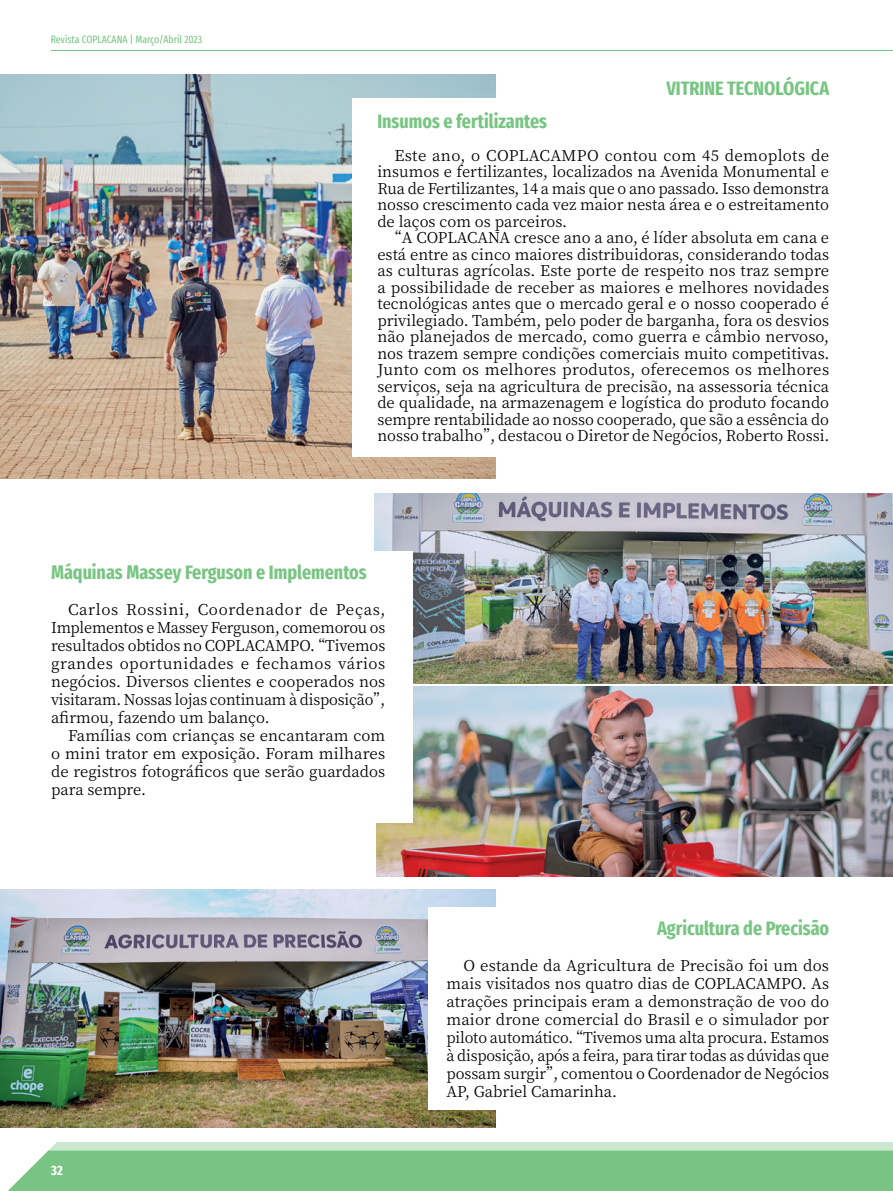
<style>
.page{position:relative;width:893px;height:1191px;background:#fff}
.page>*{position:absolute;margin:0;border:0;box-sizing:border-box;transform-origin:0 0}
.t1{font:700 extra-condensed 19.5px "Fira Sans";color:#78c583}
.t2{font:15px/16.5px "Noto Serif SC";color:#000;text-align:justify}
.t3{font:700 extra-condensed 13.5px "Fira Sans";color:#fff}
.t4{font:extra-condensed 10.5px "Fira Sans";color:#78c583}
</style>
<div class="page">
<hr style="left:51px;top:50px;width:842px;height:1px;background:#78c583">
<div style="left:49px;top:1142px;width:844px;height:8px;background:#c9e8cd"></div>
<div style="left:8px;top:1150px;width:885px;height:41px;background:#78c583"></div>
<img style="left:377px;top:686px;width:516px;height:190px">
<img style="left:0;top:75px;width:495px;height:403px">
<div style="left:352px;top:98px;width:152px;height:358px;background:#fff"></div>
<img style="left:374px;top:493px;width:519px;height:190px">
<div style="left:319px;top:551px;width:93px;height:271px;background:#fff"></div>
<img style="left:0;top:889px;width:495px;height:238px">
<div style="left:428px;top:907px;width:107px;height:202px;background:#fff"></div>
<p class="t4" style="left:51px;top:31px;width:153px">Revista COPLACANA | Março/Abril 2023</p>
<h1 class="t1" style="left:666px;top:72px;width:164px">VITRINE TECNOLÓGICA</h1>
<h1 class="t1" style="left:377px;top:105px;width:171px">Insumos e fertilizantes</h1>
<p class="t2" style="left:377px;top:147px;width:453px;text-indent:17px">Este ano, o COPLACAMPO contou com 45 demoplots de insumos e fertilizantes, localizados na Avenida Monumental e Rua de Fertilizantes, 14 a mais que o ano passado. Isso demonstra nosso crescimento cada vez maior nesta área e o estreitamento de laços com os parceiros.</p>
<p class="t2" style="left:377px;top:230px;width:453px;text-indent:10px">“A COPLACANA cresce ano a ano, é líder absoluta em cana e está entre as cinco maiores distribuidoras, considerando todas as culturas agrícolas. Este porte de respeito nos traz sempre a possibilidade de receber as maiores e melhores novidades tecnológicas antes que o mercado geral e o nosso cooperado é privilegiado. Também, pelo poder de barganha, fora os desvios não planejados de mercado, como guerra e câmbio nervoso, nos trazem sempre condições comerciais muito competitivas.<br>Junto com os melhores produtos, oferecemos os melhores serviços, seja na agricultura de precisão, na assessoria técnica de qualidade, na armazenagem e logística do produto focando sempre rentabilidade ao nosso cooperado, que são a essência do nosso trabalho”, destacou o Diretor de Negócios, Roberto Rossi.</p>
<h1 class="t1" style="left:51px;top:556px;width:317px">Máquinas Massey Ferguson e Implementos</h1>
<p class="t2" style="left:51px;top:600px;width:338px;line-height:18px;text-align:left;text-indent:17px">Carlos Rossini, Coordenador de Peças, Implementos e Massey Ferguson, comemorou os resultados obtidos no COPLACAMPO. “Tivemos grandes oportunidades e fechamos vários negócios. Diversos clientes e cooperados nos visitaram. Nossas lojas continuam à disposição”, afirmou, fazendo um balanço.</p>
<p class="t2" style="left:51px;top:726px;width:336px;line-height:18px;text-indent:17px">Famílias com crianças se encantaram com o mini trator em exposição. Foram milhares de registros fotográficos que serão guardados para sempre.</p>
<p class="t3" style="left:51px;top:1159px;width:13px">32</p>
<h1 class="t1" style="left:657px;top:912px;width:174px">Agricultura de Precisão</h1>
<p class="t2" style="left:446px;top:957px;width:384px;line-height:18px;text-indent:17px">O estande da Agricultura de Precisão foi um dos mais visitados nos quatro dias de COPLACAMPO. As atrações principais eram a demonstração de voo do maior drone comercial do Brasil e o simulador por piloto automático. “Tivemos uma alta procura. Estamos à disposição, após a feira, para tirar todas as dúvidas que possam surgir”, comentou o Coordenador de Negócios AP, Gabriel Camarinha.</p>
</div>
